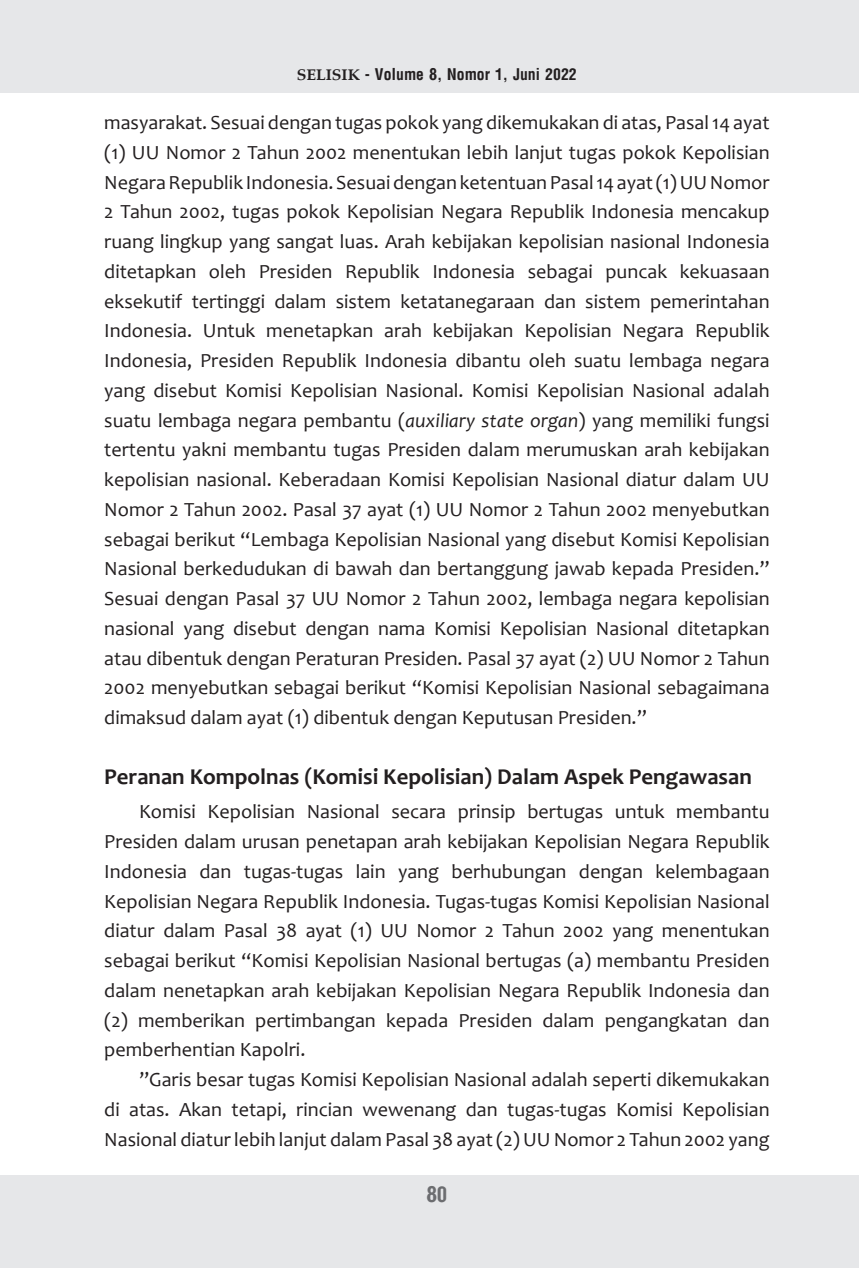
<style>
.page{position:relative;width:859px;height:1270px;background:#fff}
.page>*{position:absolute;margin:0;border:0;box-sizing:border-box;transform-origin:0 0}
.sub_bab{font:700 22.75px "Candara";color:#231f20}
.t1{font:700 21px "Arena Condensed";color:#6c6d70}
.Paragraph_1{font:20.12px/29.8px "Candara";color:#231f20;text-align:justify}
.t2{font:700 15.75px "Arena Condensed";color:#231f20}
.s1{font-family:"Book Antiqua"}
.s2{font-style:italic}
</style>
<div class="page">
<div style="left:0;top:1px;width:858px;height:92px;background:#e6e7e9"></div>
<div style="left:0;top:1176px;width:858px;height:92px;background:#e6e7e9"></div>
<p class="t2" style="left:297px;top:64px;width:281px"><span class="s1">SELISIK</span> - Volume 8, Nomor 1, Juni 2022</p>
<p class="Paragraph_1" style="left:104px;top:108px;width:666px">masyarakat. Sesuai dengan tugas pokok yang dikemukakan di atas, Pasal 14 ayat (1) UU Nomor 2 Tahun 2002 menentukan lebih lanjut tugas pokok Kepolisian Negara Republik Indonesia. Sesuai dengan ketentuan Pasal 14 ayat (1) UU Nomor 2 Tahun 2002, tugas pokok Kepolisian Negara Republik Indonesia mencakup ruang lingkup yang sangat luas. Arah kebijakan kepolisian nasional Indonesia ditetapkan oleh Presiden Republik Indonesia sebagai puncak kekuasaan eksekutif tertinggi dalam sistem ketatanegaraan dan sistem pemerintahan Indonesia. Untuk menetapkan arah kebijakan Kepolisian Negara Republik Indonesia, Presiden Republik Indonesia dibantu oleh suatu lembaga negara yang disebut Komisi Kepolisian Nasional. Komisi Kepolisian Nasional adalah suatu lembaga negara pembantu (<span class="s2">auxiliary state organ</span>) yang memiliki fungsi tertentu yakni membantu tugas Presiden dalam merumuskan arah kebijakan kepolisian nasional. Keberadaan Komisi Kepolisian Nasional diatur dalam UU Nomor 2 Tahun 2002. Pasal 37 ayat (1) UU Nomor 2 Tahun 2002 menyebutkan sebagai berikut “Lembaga Kepolisian Nasional yang disebut Komisi Kepolisian Nasional berkedudukan di bawah dan bertanggung jawab kepada Presiden.” Sesuai dengan Pasal 37 UU Nomor 2 Tahun 2002, lembaga negara kepolisian nasional yang disebut dengan nama Komisi Kepolisian Nasional ditetapkan atau dibentuk dengan Peraturan Presiden. Pasal 37 ayat (2) UU Nomor 2 Tahun 2002 menyebutkan sebagai berikut “Komisi Kepolisian Nasional sebagaimana dimaksud dalam ayat (1) dibentuk dengan Keputusan Presiden.”</p>
<p class="sub_bab" style="left:104px;top:762px;width:649px">Peranan Kompolnas (Komisi Kepolisian) Dalam Aspek Pengawasan</p>
<p class="Paragraph_1" style="left:104px;top:797px;width:666px;text-indent:35px">Komisi Kepolisian Nasional secara prinsip bertugas untuk membantu Presiden dalam urusan penetapan arah kebijakan Kepolisian Negara Republik Indonesia dan tugas-tugas lain yang berhubungan dengan kelembagaan Kepolisian Negara Republik Indonesia. Tugas-tugas Komisi Kepolisian Nasional diatur dalam Pasal 38 ayat (1) UU Nomor 2 Tahun 2002 yang menentukan sebagai berikut “Komisi Kepolisian Nasional bertugas (a) membantu Presiden dalam nenetapkan arah kebijakan Kepolisian Negara Republik Indonesia dan (2) memberikan pertimbangan kepada Presiden dalam pengangkatan dan pemberhentian Kapolri.</p>
<p class="Paragraph_1" style="left:104px;top:1065px;width:666px;text-indent:35px">”Garis besar tugas Komisi Kepolisian Nasional adalah seperti dikemukakan di atas. Akan tetapi, rincian wewenang dan tugas-tugas Komisi Kepolisian Nasional diatur lebih lanjut dalam Pasal 38 ayat (2) UU Nomor 2 Tahun 2002 yang</p>
<p class="t1" style="left:426px;top:1182px;width:23px">80</p>
</div>
